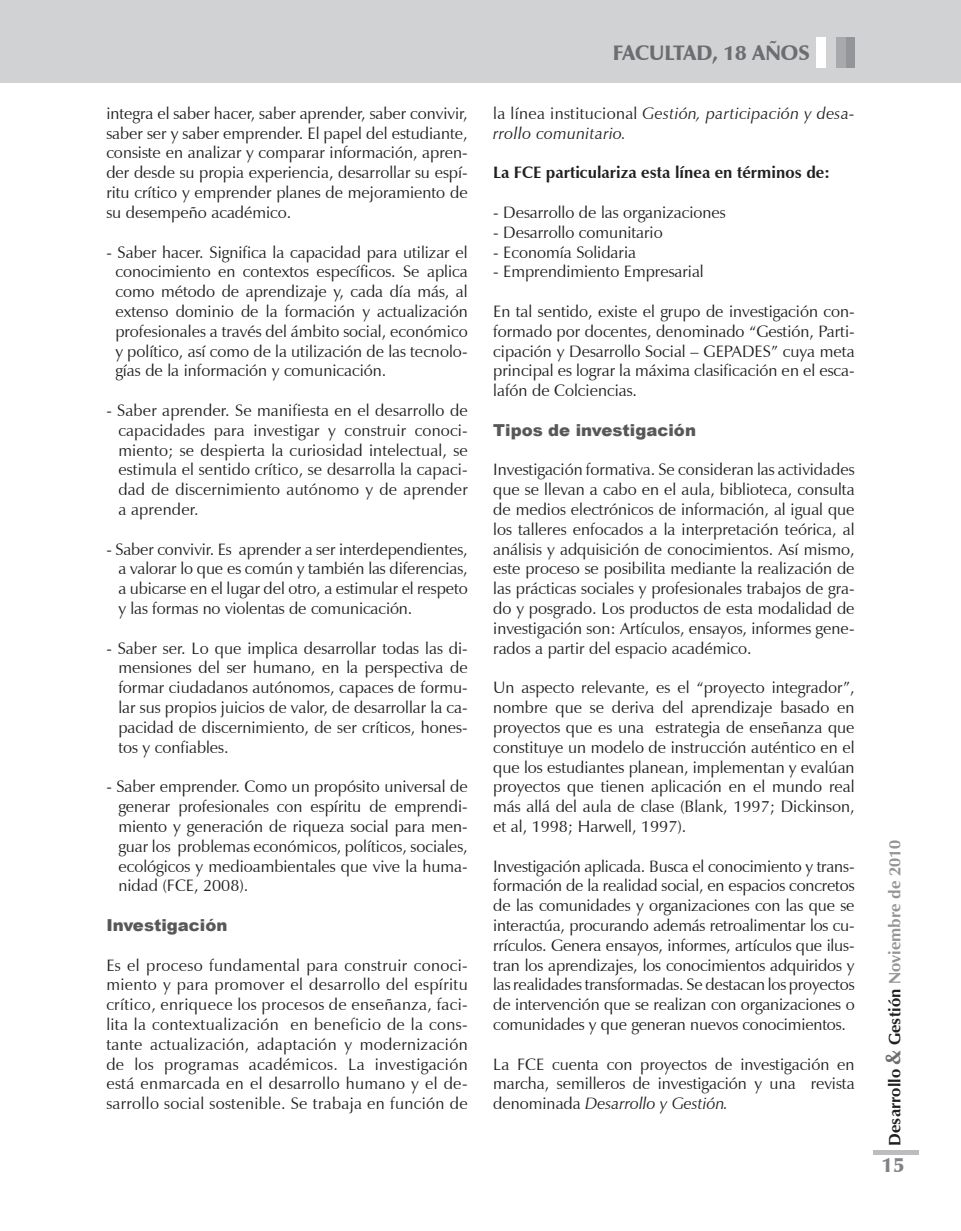
<style>
.page{position:relative;width:961px;height:1231px;background:#fff}
.page>*{position:absolute;margin:0;border:0;box-sizing:border-box;transform-origin:0 0}
.t1{font:900 21px "Zapf Humanist 601 BT";color:#6c6d70}
.t2{font:900 21px "Zapf Humanist 601 BT";color:#808285}
.t3{font:16.5px/19.8px "Zapf Humanist 601 BT";color:#231f20;text-align:justify}
.t4{font:700 16.5px "Zapf Humanist 601 BT";color:#231f20}
.t5{font:italic 16.5px/19.8px "Zapf Humanist 601 BT";letter-spacing:.02em;color:#231f20}
.t6{font:900 16.5px "Arial";color:#57585a}
.s1{font-style:normal}
.s2{font-style:italic}
.s3{font-size:21px;color:#6c6d70}
.s4{color:#939598}
</style>
<div class="page">
<div style="left:0;top:0;width:21px;height:83px;background:#d1d2d4"></div>
<div style="left:21px;top:0;width:940px;height:83px;background:#d1d2d4"></div>
<div style="left:845px;top:37px;width:10px;height:31px;background:#939598"></div>
<div style="left:835px;top:37px;width:10px;height:31px;background:#a8a9ad"></div>
<div style="left:816px;top:37px;width:10px;height:31px;background:#fff"></div>
<hr style="left:873px;top:1150px;width:45px;height:4px;background:#bcbdc0">
<p class="t3" style="left:106px;top:103px;width:363px">integra el saber hacer, saber aprender, saber convivir, saber ser y saber emprender. El papel del estudiante, consiste en analizar y comparar información, apren&shy;der desde su propia experiencia, desarrollar su espí&shy;ritu crítico y emprender planes de mejoramiento de su desempeño académico.</p>
<p class="t3" style="left:115px;top:242px;width:354px;text-indent:-9px">- Saber hacer. Significa la capacidad para utilizar el conocimiento en contextos específicos. Se aplica como método de aprendizaje y, cada día más, al extenso dominio de la formación y actualización profesionales a través del ámbito social, económico y político, así como de la utilización de las tecnolo&shy;gías de la información y comunicación.</p>
<p class="t3" style="left:118px;top:400px;width:351px;text-indent:-12px">- Saber aprender. Se manifiesta en el desarrollo de capacidades para investigar y construir conoci&shy;miento; se despierta la curiosidad intelectual, se estimula el sentido crítico, se desarrolla la capaci&shy;dad de discernimiento autónomo y de aprender a aprender.</p>
<p class="t3" style="left:118px;top:539px;width:351px;text-indent:-12px">- Saber convivir. Es aprender a ser interdependientes, a valorar lo que es común y también las diferencias, a ubicarse en el lugar del otro, a estimular el respeto y las formas no violentas de comunicación.</p>
<p class="t3" style="left:118px;top:638px;width:351px;text-indent:-12px">- Saber ser. Lo que implica desarrollar todas las di&shy;mensiones del ser humano, en la perspectiva de formar ciudadanos autónomos, capaces de formu&shy;lar sus propios juicios de valor, de desarrollar la ca&shy;pacidad de discernimiento, de ser críticos, hones&shy;tos y confiables.</p>
<p class="t3" style="left:118px;top:776px;width:351px;text-indent:-12px">- Saber emprender. Como un propósito universal de generar profesionales con espíritu de emprendi&shy;miento y generación de riqueza social para men&shy;guar los problemas económicos, políticos, sociales, ecológicos y medioambientales que vive la huma&shy;nidad (FCE, 2008).</p>
<p class="t6" style="left:106px;top:913px;width:123px">Investigación</p>
<p class="t3" style="left:106px;top:955px;width:363px">Es el proceso fundamental para construir conoci&shy;miento y para promover el desarrollo del espíritu crítico, enriquece los procesos de enseñanza, faci&shy;lita la contextualización en beneficio de la cons&shy;tante actualización, adaptación y modernización de los programas académicos. La investigación está enmarcada en el desarrollo humano y el de&shy;sarrollo social sostenible. Se trabaja en función de</p>
<p class="t1" style="left:613px;top:40px;width:198px">FACULTAD, 18 AÑOS</p>
<p class="t5" style="left:493px;top:103px;width:363px"><span class="s1">la línea institucional</span> Gestión, participación y desa&shy;rrollo comunitario.</p>
<p class="t4" style="left:493px;top:162px;width:338px">La FCE particulariza esta línea en términos de:</p>
<p class="t3" style="left:493px;top:202px;width:234px">- Desarrollo de las organizaciones</p>
<p class="t3" style="left:493px;top:222px;width:171px">- Desarrollo comunitario</p>
<p class="t3" style="left:493px;top:242px;width:144px">- Economía Solidaria</p>
<p class="t3" style="left:493px;top:262px;width:212px">- Emprendimiento Empresarial</p>
<p class="t3" style="left:493px;top:301px;width:363px">En tal sentido, existe el grupo de investigación con&shy;formado por docentes, denominado “Gestión, Parti&shy;cipación y Desarrollo Social – GEPADES” cuya meta principal es lograr la máxima clasificación en el esca&shy;lafón de Colciencias.</p>
<p class="t6" style="left:493px;top:418px;width:204px">Tipos de investigación</p>
<p class="t3" style="left:493px;top:460px;width:363px">Investigación formativa. Se consideran las actividades que se llevan a cabo en el aula, biblioteca, consulta de medios electrónicos de información, al igual que los talleres enfocados a la interpretación teórica, al análisis y adquisición de conocimientos. Así mismo, este proceso se posibilita mediante la realización de las prácticas sociales y profesionales trabajos de gra&shy;do y posgrado. Los productos de esta modalidad de investigación son: Artículos, ensayos, informes gene&shy;rados a partir del espacio académico.</p>
<p class="t3" style="left:493px;top:677px;width:363px">Un aspecto relevante, es el “proyecto integrador”, nombre que se deriva del aprendizaje basado en proyectos que es una estrategia de enseñanza que constituye un modelo de instrucción auténtico en el que los estudiantes planean, implementan y evalúan proyectos que tienen aplicación en el mundo real más allá del aula de clase (Blank, 1997; Dickinson, et al, 1998; Harwell, 1997).</p>
<p class="t3" style="left:493px;top:856px;width:363px">Investigación aplicada. Busca el conocimiento y trans&shy;formación de la realidad social, en espacios concretos de las comunidades y organizaciones con las que se interactúa, procurando además retroalimentar los cu&shy;rrículos. Genera ensayos, informes, artículos que ilus&shy;tran los aprendizajes, los conocimientos adquiridos y las realidades transformadas. Se destacan los proyectos de intervención que se realizan con organizaciones o comunidades y que generan nuevos conocimientos.</p>
<p class="t3" style="left:493px;top:1054px;width:363px">La FCE cuenta con proyectos de investigación en marcha, semilleros de investigación y una revista denominada <span class="s2">Desarrollo y Gestión.</span></p>
<p class="t4" style="left:884px;top:1145px;width:307px;rotate:-90deg">Desarrollo <span class="s3">&amp;</span> Gestión <span class="s4">Noviembre de 2010</span></p>
<p class="t2" style="left:881px;top:1151px;width:23px">15</p>
</div>
